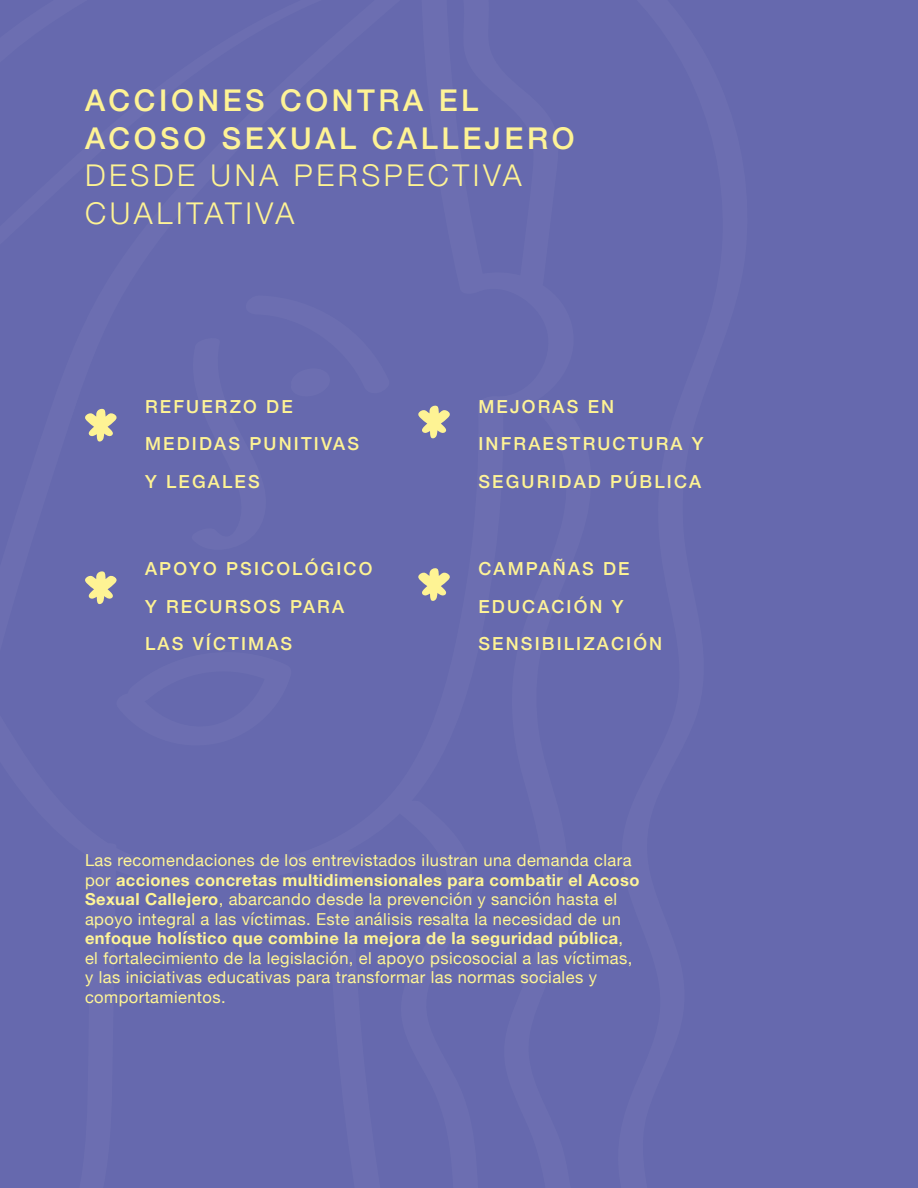
<style>
.page{position:relative;width:918px;height:1188px;background:#6669ae}
.page>*{position:absolute;margin:0;border:0;box-sizing:border-box;transform-origin:0 0}
.t1{font:500 30px/37.5px "Helvetica Neue";letter-spacing:.12em;color:#fef394}
.t2{font:300 30px/37.5px "Helvetica Neue";letter-spacing:.12em;color:#fef394}
.t3{font:500 18px/37.5px "Helvetica Neue";letter-spacing:.12em;color:#fef394}
.t4{font:16.5px/19.5px "Helvetica Neue";letter-spacing:.025em;color:#fff594}
.s1{font-weight:700}
</style>
<div class="page">
<h1 class="t1" style="left:85px;top:79px;width:491px">ACCIONES CONTRA EL<br>ACOSO SEXUAL CALLEJERO</h1>
<h1 class="t2" style="left:85px;top:155px;width:438px">DESDE UNA PERSPECTIVA<br>CUALITATIVA</h1>
<p class="t3" style="left:145px;top:386px;width:215px">REFUERZO DE<br>MEDIDAS PUNITIVAS<br>Y LEGALES</p>
<p class="t3" style="left:145px;top:549px;width:229px">APOYO PSICOLÓGICO<br>Y RECURSOS PARA<br>LAS VÍCTIMAS</p>
<p class="t3" style="left:478px;top:386px;width:227px">MEJORAS EN<br>INFRAESTRUCTURA Y<br>SEGURIDAD PÚBLICA</p>
<p class="t3" style="left:478px;top:549px;width:185px">CAMPAÑAS DE<br>EDUCACIÓN Y<br>SENSIBILIZACIÓN</p>
<p class="t4" style="left:85px;top:851px;width:556px">Las recomendaciones de los entrevistados ilustran una demanda clara por <span class="s1">acciones concretas multidimensionales para combatir el Acoso Sexual Callejero</span>, abarcando desde la prevención y sanción hasta el apoyo integral a las víctimas. Este análisis resalta la necesidad de un <span class="s1">enfoque holístico que combine la mejora de la seguridad pública</span>, el fortalecimiento de la legislación, el apoyo psicosocial a las víctimas, y las iniciativas educativas para transformar las normas sociales y comportamientos.</p>
</div>
